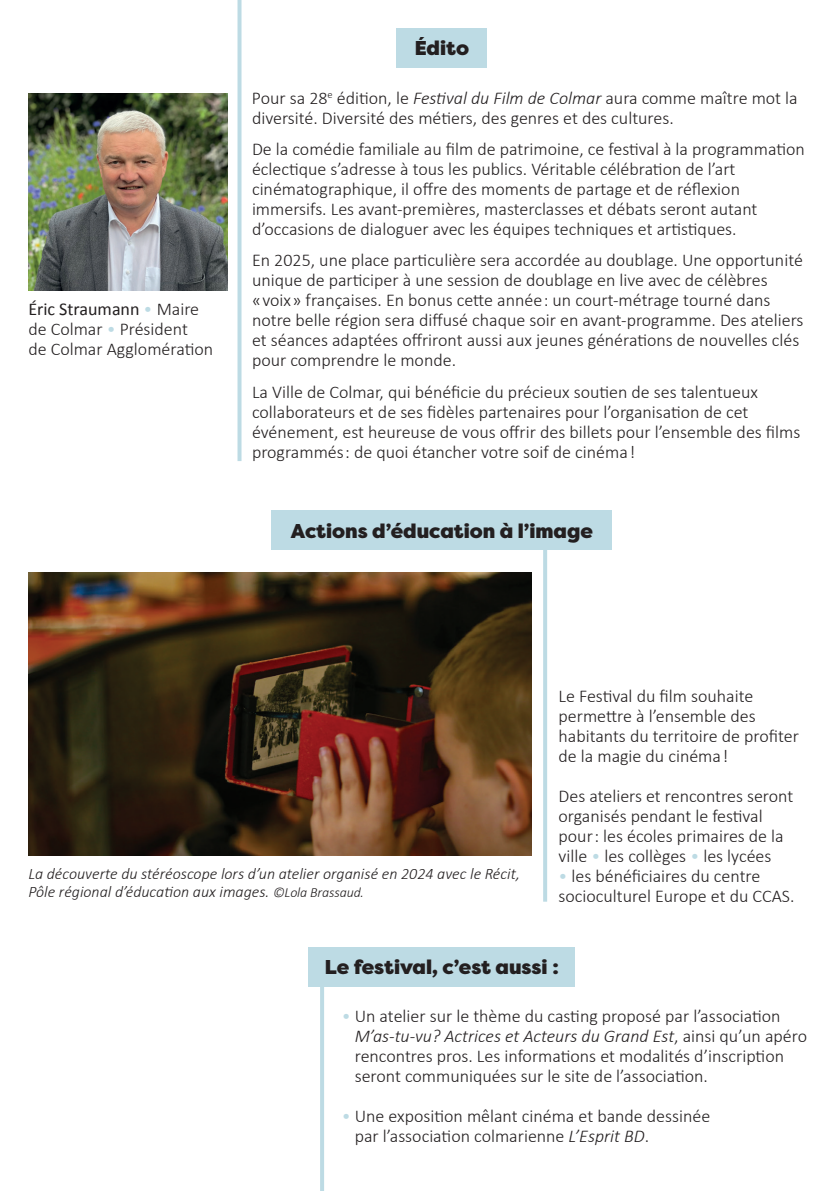
<style>
.page{position:relative;width:840px;height:1191px;background:#fff}
.page>*{position:absolute;margin:0;border:0;box-sizing:border-box;transform-origin:0 0}
.t1{font:900 20px "Filson Pro";color:#231f20}
.t2{font:300 18px/20px "Calibri";color:#231f20}
.t3{font:italic 300 16px/18px "Calibri";color:#231f20}
.s1{font-weight:400}
.s2{color:#bddbe4}
.s3{font-style:italic}
.s4{font-size:14px}
</style>
<div class="page">
<svg style="left:237px;top:0;width:4px;height:461px;background:#c5dfe7"></svg>
<hr style="left:543px;top:548px;width:4px;height:353px;background:#bddbe4">
<hr style="left:320px;top:984px;width:4px;height:207px;background:#bddbe4">
<img style="left:28px;top:93px;width:199px;height:198px">
<img style="left:28px;top:572px;width:503px;height:283px">
<div style="left:396px;top:28px;width:91px;height:39px;background:#bddbe4"></div>
<div style="left:271px;top:510px;width:340px;height:39px;background:#bddbe4"></div>
<div style="left:308px;top:947px;width:267px;height:39px;background:#bddbe4"></div>
<p class="t2" style="left:28px;top:299px;width:186px"><span class="s1">Éric Straumann</span> <span class="s2">•</span> Maire de Colmar <span class="s2">•</span> Président<br>de Colmar Agglomération</p>
<p class="t1" style="left:414px;top:36px;width:56px">Édito</p>
<p class="t2" style="left:252px;top:87px;width:547px">Pour sa 28<sup>e</sup> édition, le <span class="s3">Festival du Film de Colmar</span> aura comme maître mot la diversité. Diversité des métiers, des genres et des cultures.</p>
<p class="t2" style="left:252px;top:139px;width:554px">De la comédie familiale au film de patrimoine, ce festival à la programmation éclectique s’adresse à tous les publics. Véritable célébration de l’art cinématographique, il offre des moments de partage et de réflexion immersifs. Les avant-premières, masterclasses et débats seront autant d’occasions de dialoguer avec les équipes techniques et artistiques.</p>
<p class="t2" style="left:252px;top:250px;width:552px">En 2025, une place particulière sera accordée au doublage. Une opportunité unique de participer à une session de doublage en live avec de célèbres<br>« voix » françaises. En bonus cette année : un court-métrage tourné dans notre belle région sera diffusé chaque soir en avant-programme. Des ateliers et séances adaptées offriront aussi aux jeunes générations de nouvelles clés pour comprendre le monde.</p>
<p class="t2" style="left:252px;top:381px;width:549px">La Ville de Colmar, qui bénéficie du précieux soutien de ses talentueux collaborateurs et de ses fidèles partenaires pour l’organisation de cet événement, est heureuse de vous offrir des billets pour l’ensemble des films programmés : de quoi étancher votre soif de cinéma !</p>
<p class="t1" style="left:291px;top:518px;width:303px">Actions d’éducation à l’image</p>
<p class="t3" style="left:28px;top:864px;width:492px">La découverte du stéréoscope lors d’un atelier organisé en 2024 avec le Récit,<br>Pôle régional d’éducation aux images. <span class="s4">©Lola Brassaud.</span></p>
<p class="t2" style="left:558px;top:685px;width:242px">Le Festival du film souhaite permettre à l’ensemble des habitants du territoire de profiter de la magie du cinéma !</p>
<p class="t2" style="left:558px;top:785px;width:236px">Des ateliers et rencontres seront organisés pendant le festival pour : les écoles primaires de la ville <span class="s2">•</span> les collèges <span class="s2">•</span> les lycées</p>
<p class="t2" style="left:558px;top:865px;width:237px"><span class="s2">•</span> les bénéficiaires du centre socioculturel Europe et du CCAS.</p>
<p class="t1" style="left:324px;top:954px;width:235px">Le festival, c’est aussi :</p>
<p class="t2" style="left:354px;top:1006px;width:453px;text-indent:-13px"><span class="s2">•</span> Un atelier sur le thème du casting proposé par l’association <span class="s3">M’as-tu-vu? Actrices et Acteurs du Grand Est</span>, ainsi qu’un apéro rencontres pros. Les informations et modalités d’inscription seront communiquées sur le site de l’association.</p>
<p class="t2" style="left:354px;top:1106px;width:357px;text-indent:-13px"><span class="s2">•</span> Une exposition mêlant cinéma et bande dessinée par l’association colmarienne <span class="s3">L’Esprit BD</span>.</p>
</div>
